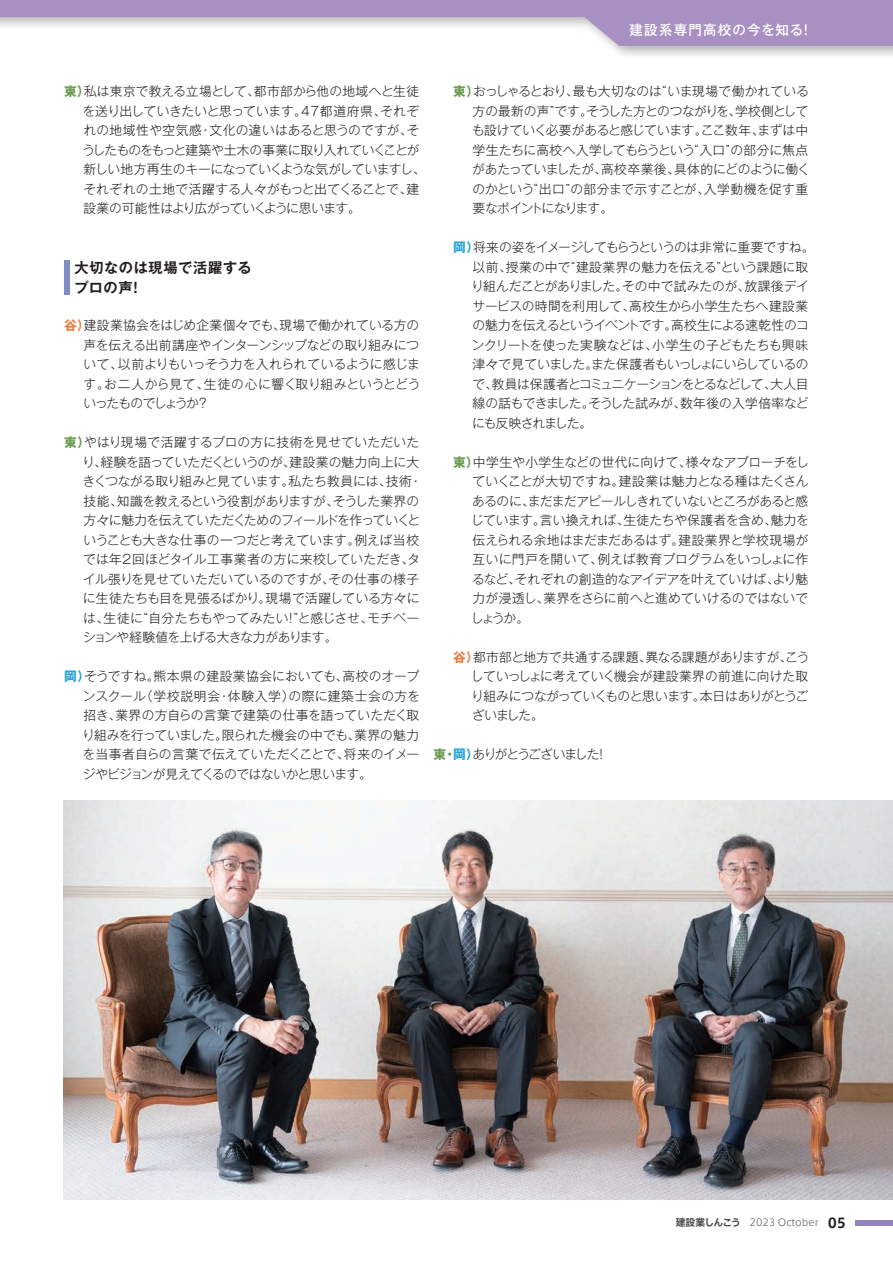
<style>
.page{position:relative;width:893px;height:1263px;background:#fff}
.page>*{position:absolute;margin:0;border:0;box-sizing:border-box;transform-origin:0 0}
.t1{font:700 14.25px/19.5px "Gothic MB101 Pr 6 N De";letter-spacing:.04em;color:#231f20}
.t2{font:500 13.5px "Gothic MB101 Pr 6 N";letter-spacing:.09em;color:#fff}
.t3{font:300 12.75px/19.5px "Gothic MB101 Pr 6 N";letter-spacing:-.015em;color:#231f20}
.t4{font:300 12.75px "Gothic MB101 Pr 6 N";letter-spacing:-.1em;color:#231f20}
.t5{font:300 9.75px "Axis Std";color:#4b4c4d}
.s1{font-weight:700;color:#699b50}
.s2{font-weight:700;color:#ea8146}
.s3{font-weight:700;color:#2aa2db}
.s4{font-weight:700}
.s5{font-weight:700;font-size:13.5px;color:#231f20}
</style>
<div class="page">
<svg style="left:0;top:0;width:893px;height:46px"></svg>
<img style="left:64px;top:801px;width:829px;height:398px">
<div style="left:64px;top:260px;width:5px;height:34px;background:#7f8dc6"></div>
<div style="left:855px;top:1219px;width:38px;height:6px;background:#9483bd"></div>
<p class="t2" style="left:630px;top:19px;width:185px">建設系専門高校の今を知る！</p>
<p class="t3" style="left:83px;top:80px;width:344px;text-indent:-19px"><span class="s1">東）</span>私は東京で教える立場として、都市部から他の地域へと生徒を送り出していきたいと思っています。47都道府県、それぞれの地域性や空気感・文化の違いはあると思うのですが、そうしたものをもっと建築や土木の事業に取り入れていくことが新しい地方再生のキーになっていくような気がしていますし、それぞれの土地で活躍する人々がもっと出てくることで、建設業の可能性はより広がっていくように思います。</p>
<p class="t1" style="left:74px;top:257px;width:179px">大切なのは現場で活躍するプロの声！</p>
<p class="t3" style="left:83px;top:315px;width:339px;text-align:justify;text-indent:-19px"><span class="s2">谷）</span>建設業協会をはじめ企業個々でも、現場で働かれている方の声を伝える出前講座やインターンシップなどの取り組みについて、以前よりもいっそう力を入れられているように感じます。お二人から見て、生徒の心に響く取り組みというとどういったものでしょうか？</p>
<p class="t3" style="left:82px;top:432px;width:342px;text-indent:-18px"><span class="s1">東）</span>やはり現場で活躍するプロの方に技術を見せていただいたり、経験を語っていただくというのが、建設業の魅力向上に大きくつながる取り組みと見ています。私たち教員には、技術・技能、知識を教えるという役割がありますが、そうした業界の方々に魅力を伝えていただくためのフィールドを作っていくということも大きな仕事の一つだと考えています。例えば当校では年2回ほどタイル工事業者の方に来校していただき、タイル張りを見せていただいているのですが、その仕事の様子に生徒たちも目を見張るばかり。現場で活躍している方々には、生徒に“自分たちもやってみたい！”と感じさせ、モチベーションや経験値を上げる大きな力があります。</p>
<p class="t3" style="left:82px;top:666px;width:339px;text-align:justify;text-indent:-18px"><span class="s3">岡）</span>そうですね。熊本県の建設業協会においても、高校のオープンスクール（学校説明会・体験入学）の際に建築士会の方を招き、業界の方自らの言葉で建築の仕事を語っていただく取り組みを行っていました。限られた機会の中でも、業界の魅力を当事者自らの言葉で伝えていただくことで、将来のイメージやビジョンが見えてくるのではないかと思います。</p>
<p class="t3" style="left:472px;top:80px;width:339px;text-indent:-19px"><span class="s1">東）</span>おっしゃるとおり、最も大切なのは“いま現場で働かれている方の最新の声”です。そうした方とのつながりを、学校側としても設けていく必要があると感じています。ここ数年、まずは中学生たちに高校へ入学してもらうという“入口”の部分に焦点があたっていましたが、高校卒業後、具体的にどのように働くのかという“出口”の部分まで示すことが、入学動機を促す重要なポイントになります。</p>
<p class="t3" style="left:471px;top:236px;width:345px;text-indent:-18px"><span class="s3">岡）</span>将来の姿をイメージしてもらうというのは非常に重要ですね。以前、授業の中で“建設業界の魅力を伝える”という課題に取り組んだことがありました。その中で試みたのが、放課後デイサービスの時間を利用して、高校生から小学生たちへ建設業の魅力を伝えるというイベントです。高校生による速乾性のコンクリートを使った実験などは、小学生の子どもたちも興味津々で見ていました。また保護者もいっしょにいらしているので、教員は保護者とコミュニケーションをとるなどして、大人目線の話もできました。そうした試みが、数年後の入学倍率などにも反映されました。</p>
<p class="t3" style="left:471px;top:451px;width:339px;text-align:justify;text-indent:-18px"><span class="s1">東）</span>中学生や小学生などの世代に向けて、様々なアプローチをしていくことが大切ですね。建設業は魅力となる種はたくさんあるのに、まだまだアピールしきれていないところがあると感じています。言い換えれば、生徒たちや保護者を含め、魅力を伝えられる余地はまだまだあるはず。建設業界と学校現場が互いに門戸を開いて、例えば教育プログラムをいっしょに作るなど、それぞれの創造的なアイデアを叶えていけば、より魅力が浸透し、業界をさらに前へと進めていけるのではないでしょうか。</p>
<p class="t3" style="left:471px;top:646px;width:340px;text-align:justify;text-indent:-18px"><span class="s2">谷）</span>都市部と地方で共通する課題、異なる課題がありますが、こうしていっしょに考えていく機会が建設業界の前進に向けた取り組みにつながっていくものと思います。本日はありがとうございました。</p>
<p class="t4" style="left:434px;top:744px;width:175px"><span class="s1">東・</span><span class="s3">岡）</span>ありがとうございました！</p>
<p class="t5" style="left:676px;top:1215px;width:172px"><span class="s4">建設業しんこう</span> 2023 October <span class="s5">05</span></p>
</div>
